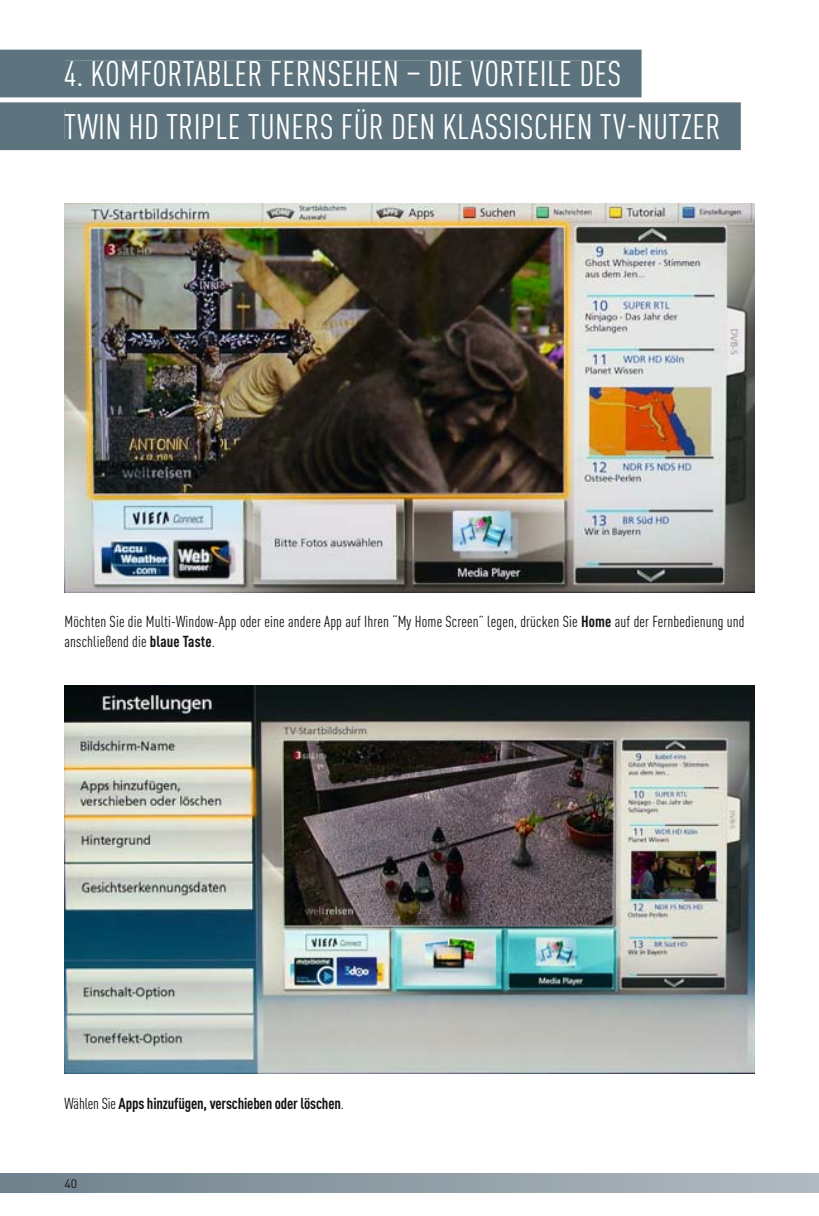
<style>
.page{position:relative;width:819px;height:1216px;background:#fff}
.page>*{position:absolute;margin:0;border:0;box-sizing:border-box;transform-origin:0 0}
.t1{font:condensed 35px/52.7px "DIN Pro";letter-spacing:.01em;color:#fff}
.t2{font:condensed 15.75px/19.2px "DIN Pro";letter-spacing:.01em;color:#141314}
.t3{font:700 condensed 15.75px "DIN Pro";letter-spacing:-.01em;color:#141314}
.t4{font:12.25px "DINOT";color:#141314}
.s1{font-weight:700}
.s2{font-weight:400}
</style>
<div class="page">
<div style="left:0;top:1173px;width:819px;height:19px;background:linear-gradient(to right,#6e818b,#b2bac1)"></div>
<img style="left:64px;top:203px;width:690px;height:389px">
<img style="left:64px;top:685px;width:690px;height:388px">
<svg style="left:0;top:50px;width:740px;height:100px;background:#768992"></svg>
<div style="left:65px;top:109px;width:654px;height:30px;background:#5d747f"></div>
<h1 class="t1" style="left:64px;top:51px;width:658px">4. KOMFORTABLER FERNSEHEN – DIE VORTEILE DES<br>TWIN HD TRIPLE TUNERS FÜR DEN KLASSISCHEN TV-NUTZER</h1>
<p class="t2" style="left:64px;top:614px;width:681px">Möchten Sie die Multi-Window-App oder eine andere App auf Ihren “My Home Screen” legen, drücken Sie <span class="s1">Home</span> auf der Fernbedienung und anschließend die <span class="s1">blaue Taste</span>.</p>
<p class="t3" style="left:64px;top:1097px;width:281px"><span class="s2">Wählen Sie</span> Apps hinzufügen, verschieben oder löschen<span class="s2">.</span></p>
<p class="t4" style="left:64px;top:1179px;width:14px">40</p>
</div>
